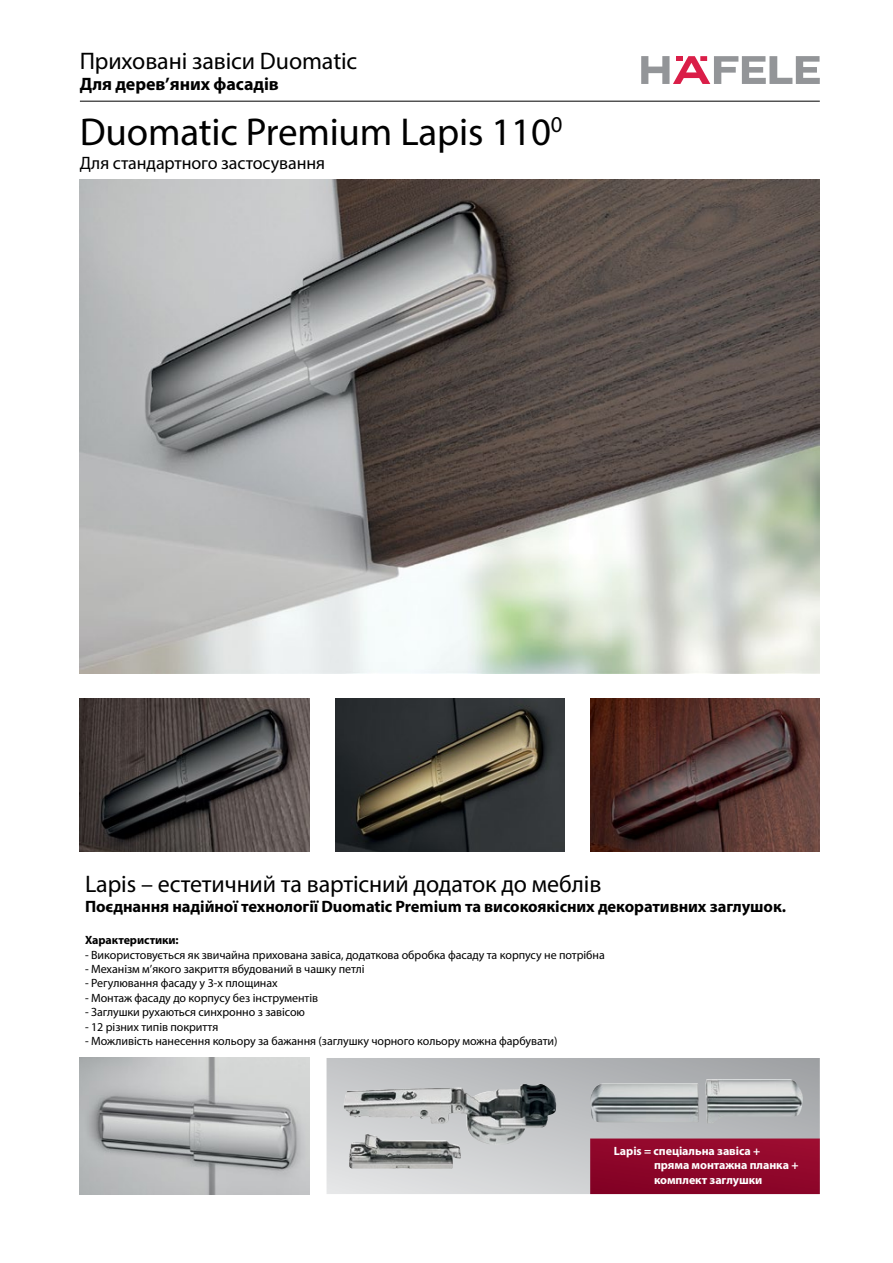
<style>
.page{position:relative;width:893px;height:1263px;background:#fff}
.page>*{position:absolute;margin:0;border:0;box-sizing:border-box;transform-origin:0 0}
.t1{font:39px "Myriad Pro";letter-spacing:-.005em;color:#000}
.t2{font:24px "Myriad Pro";letter-spacing:-.005em;color:#000}
.t3{font:18px "Myriad Pro";letter-spacing:-.005em;color:#000}
.t4{font:700 18px "Myriad Pro";letter-spacing:-.005em;color:#000}
.t5{font:700 16.5px "Myriad Pro";letter-spacing:-.005em;color:#000}
.t6{font:12px "Myriad Pro";letter-spacing:-.005em;color:#000}
.t7{font:700 12px/14.4px "Myriad Pro";letter-spacing:-.005em;color:#fff}
.t8{font:700 12px "Myriad Pro";letter-spacing:-.005em;color:#000}
</style>
<div class="page">
<hr style="left:80px;top:101px;width:740px;height:1px;background:#000">
<svg style="left:641px;top:56px;width:179px;height:28px"></svg>
<svg style="left:327px;top:1058px;width:493px;height:136px;background:#babcbd"></svg>
<img style="left:80px;top:180px;width:740px;height:493px">
<img style="left:80px;top:699px;width:230px;height:153px">
<img style="left:335px;top:699px;width:230px;height:153px">
<img style="left:590px;top:699px;width:230px;height:153px">
<img style="left:344px;top:1083px;width:196px;height:35px">
<img style="left:590px;top:1079px;width:213px;height:44px">
<img style="left:80px;top:1058px;width:230px;height:136px">
<svg style="left:590px;top:1138px;width:230px;height:56px;background:#8f082b"></svg>
<h2 class="t2" style="left:80px;top:46px;width:279px">Приховані завіси Duomatic</h2>
<h3 class="t4" style="left:80px;top:73px;width:201px">Для дерев’яних фасадів</h3>
<h1 class="t1" style="left:80px;top:108px;width:484px">Duomatic Premium Lapis 110<sup>0</sup></h1>
<h3 class="t3" style="left:80px;top:152px;width:247px">Для стандартного застосування</h3>
<h2 class="t2" style="left:85px;top:869px;width:518px">Lapis – естетичний та вартісний додаток до меблів</h2>
<h3 class="t5" style="left:85px;top:895px;width:702px">Поєднання надійної технології Duomatic Premium та високоякісних декоративних заглушок.</h3>
<p class="t8" style="left:85px;top:932px;width:95px">Характеристики:</p>
<p class="t6" style="left:85px;top:947px;width:521px">- Використовується як звичайна прихована завіса, додаткова обробка фасаду та корпусу не потрібна</p>
<p class="t6" style="left:85px;top:961px;width:281px">- Механізм м’якого закриття вбудований в чашку петлі</p>
<p class="t6" style="left:85px;top:976px;width:194px">- Регулювання фасаду у 3-х площинах</p>
<p class="t6" style="left:85px;top:990px;width:235px">- Монтаж фасаду до корпусу без інструментів</p>
<p class="t6" style="left:85px;top:1005px;width:222px">- Заглушки рухаються синхронно з завісою</p>
<p class="t6" style="left:85px;top:1019px;width:135px">- 12 різних типів покриття</p>
<p class="t6" style="left:85px;top:1033px;width:474px">- Можливість нанесення кольору за бажання (заглушку чорного кольору можна фарбувати)</p>
<p class="t7" style="left:654px;top:1143px;width:146px;text-indent:-40px">Lapis = спеціальна завіса + пряма монтажна планка + комплект заглушки</p>
</div>
